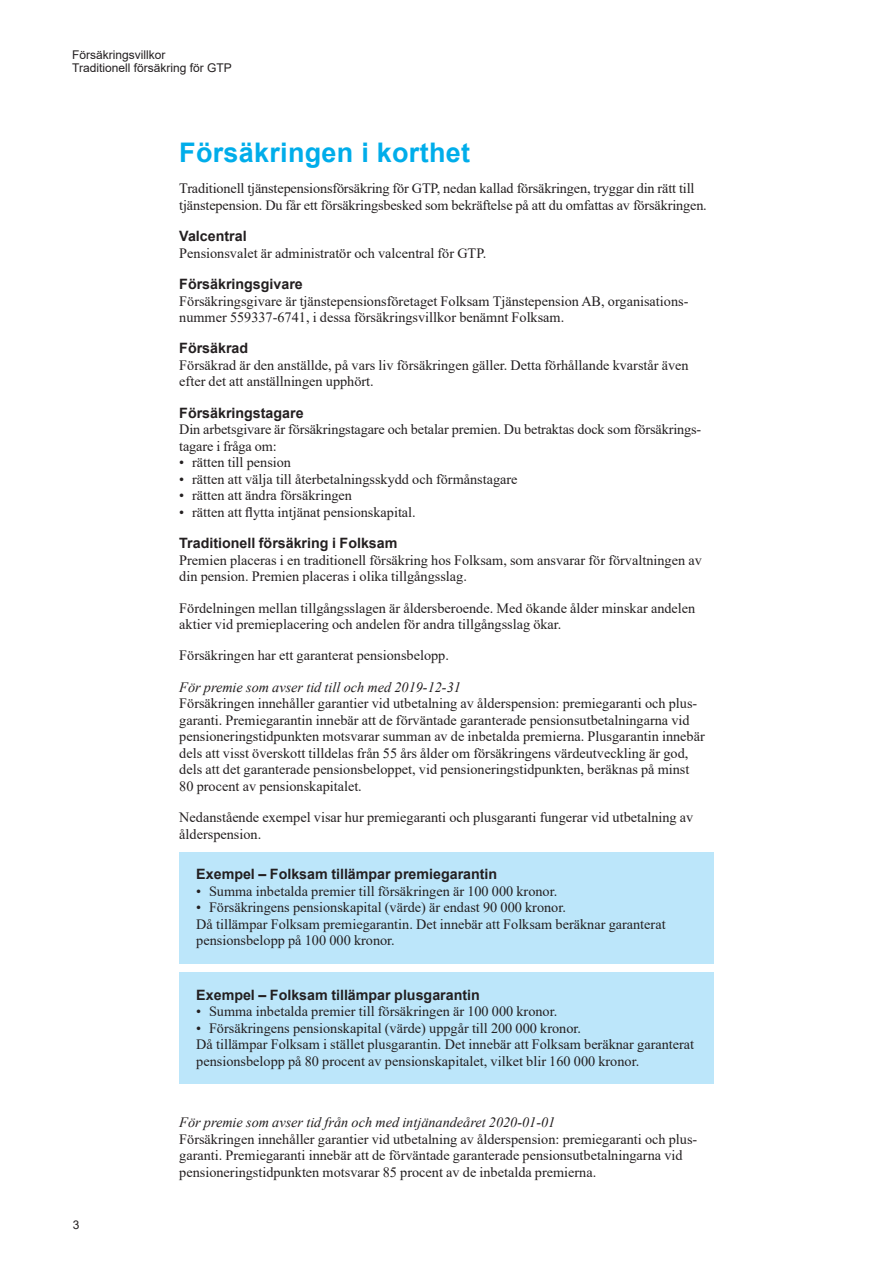
<style>
.page{position:relative;width:893px;height:1263px;background:#fff}
.page>*{position:absolute;margin:0;border:0;box-sizing:border-box;transform-origin:0 0}
._0_Rubrik_3_18pt_Ari{font:700 27px "Arial";letter-spacing:.01em;color:#00adea}
._0_Brödtext{font:14.25px/16.5px "Times New Roman";color:#231f20}
._0_Brödtext_nytt_sty{font:14.25px/16.5px "Times New Roman";color:#231f20}
._0_Rubrik_6_9_5pt_Ar{font:700 14.25px "Arial";color:#231f20}
._0_Rubrik_7_9_5pt__I{font:italic 14.25px "Times New Roman";color:#231f20}
.t1{font:12px/13.5px "Arial";color:#231f20}
</style>
<div class="page">
<div style="left:179px;top:852px;width:535px;height:111px;background:#bce6fa"></div>
<div style="left:179px;top:972px;width:535px;height:112px;background:#bce6fa"></div>
<p class="t1" style="left:72px;top:48px;width:161px">Försäkringsvillkor<br>Traditionell försäkring för GTP</p>
<p class="_0_Rubrik_3_18pt_Ari" style="left:179px;top:133px;width:292px">Försäkringen i korthet</p>
<p class="_0_Brödtext" style="left:179px;top:180px;width:529px">Traditionell tjänstepensionsförsäkring för GTP, nedan kallad försäkringen, tryggar din rätt till tjänstepension. Du får ett försäkringsbesked som bekräftelse på att du omfattas av försäkringen.</p>
<p class="_0_Rubrik_6_9_5pt_Ar" style="left:179px;top:226px;width:69px">Valcentral</p>
<p class="_0_Brödtext" style="left:179px;top:244px;width:308px">Pensionsvalet är administratör och valcentral för GTP.</p>
<p class="_0_Rubrik_6_9_5pt_Ar" style="left:179px;top:274px;width:125px">Försäkringsgivare</p>
<p class="_0_Brödtext" style="left:179px;top:292px;width:511px">Försäkringsgivare är tjänstepensionsföretaget Folksam Tjänstepension AB, organisations&shy;nummer 559337-6741, i dessa försäkringsvillkor benämnt Folksam.</p>
<p class="_0_Rubrik_6_9_5pt_Ar" style="left:179px;top:338px;width:70px">Försäkrad</p>
<p class="_0_Brödtext" style="left:179px;top:356px;width:511px">Försäkrad är den anställde, på vars liv försäkringen gäller. Detta förhållande kvarstår även efter det att anställningen upphört.</p>
<p class="_0_Rubrik_6_9_5pt_Ar" style="left:179px;top:403px;width:126px">Försäkringstagare</p>
<p class="_0_Brödtext" style="left:179px;top:421px;width:523px">Din arbetsgivare är försäkringstagare och betalar premien. Du betraktas dock som försäkrings&shy;tagare i fråga om:</p>
<p class="_0_Brödtext" style="left:179px;top:454px;width:113px">• rätten till pension</p>
<p class="_0_Brödtext" style="left:179px;top:470px;width:340px">• rätten att välja till återbetalningsskydd och förmånstagare</p>
<p class="_0_Brödtext" style="left:179px;top:487px;width:174px">• rätten att ändra försäkringen</p>
<p class="_0_Brödtext" style="left:179px;top:503px;width:238px">• rätten att flytta intjänat pensionskapital.</p>
<p class="_0_Rubrik_6_9_5pt_Ar" style="left:179px;top:533px;width:220px">Traditionell försäkring i Folksam</p>
<p class="_0_Brödtext" style="left:179px;top:551px;width:524px">Premien placeras i en traditionell försäkring hos Folksam, som ansvarar för förvaltningen av din pension. Premien placeras i olika tillgångsslag.</p>
<p class="_0_Brödtext_nytt_sty" style="left:179px;top:599px;width:517px">Fördelningen mellan tillgångsslagen är åldersberoende. Med ökande ålder minskar andelen aktier vid premieplacering och andelen för andra tillgångsslag ökar.</p>
<p class="_0_Brödtext_nytt_sty" style="left:179px;top:647px;width:271px">Försäkringen har ett garanterat pensionsbelopp.</p>
<p class="_0_Rubrik_7_9_5pt__I" style="left:179px;top:677px;width:283px">För premie som avser tid till och med 2019-12-31</p>
<p class="_0_Brödtext" style="left:179px;top:695px;width:527px">Försäkringen innehåller garantier vid utbetalning av ålderspension: premiegaranti och plus&shy;garanti. Premiegarantin innebär att de förväntade garanterade pensionsutbetalningarna vid pensioneringstidpunkten motsvarar summan av de inbetalda premierna. Plusgarantin innebär dels att visst överskott tilldelas från 55 års ålder om försäkringens värdeutveckling är god, dels att det garanterade pensionsbeloppet, vid pensioneringstidpunkten, beräknas på minst 80 procent av pensionskapitalet.</p>
<p class="_0_Brödtext_nytt_sty" style="left:179px;top:809px;width:516px">Nedanstående exempel visar hur premiegaranti och plusgaranti fungerar vid utbetalning av ålderspension.</p>
<p class="_0_Rubrik_6_9_5pt_Ar" style="left:196px;top:864px;width:302px">Exempel – Folksam tillämpar premiegarantin</p>
<p class="_0_Brödtext" style="left:196px;top:882px;width:362px">• Summa inbetalda premier till försäkringen är 100 000 kronor.</p>
<p class="_0_Brödtext" style="left:196px;top:899px;width:371px">• Försäkringens pensionskapital (värde) är endast 90 000 kronor.</p>
<p class="_0_Brödtext" style="left:196px;top:915px;width:471px">Då tillämpar Folksam premiegarantin. Det innebär att Folksam beräknar garanterat pensionsbelopp på 100 000 kronor.</p>
<p class="_0_Rubrik_6_9_5pt_Ar" style="left:196px;top:985px;width:285px">Exempel – Folksam tillämpar plusgarantin</p>
<p class="_0_Brödtext" style="left:196px;top:1003px;width:362px">• Summa inbetalda premier till försäkringen är 100 000 kronor.</p>
<p class="_0_Brödtext" style="left:196px;top:1019px;width:386px">• Försäkringens pensionskapital (värde) uppgår till 200 000 kronor.</p>
<p class="_0_Brödtext" style="left:196px;top:1036px;width:499px">Då tillämpar Folksam i stället plusgarantin. Det innebär att Folksam beräknar garanterat pensionsbelopp på 80 procent av pensionskapitalet, vilket blir 160 000 kronor.</p>
<p class="t1" style="left:73px;top:1218px;width:8px">3</p>
<p class="_0_Rubrik_7_9_5pt__I" style="left:179px;top:1113px;width:378px">För premie som avser tid från och med intjänandeåret 2020-01-01</p>
<p class="_0_Brödtext" style="left:179px;top:1130px;width:519px">Försäkringen innehåller garantier vid utbetalning av ålderspension: premiegaranti och plus&shy;garanti. Premiegaranti innebär att de förväntade garanterade pensionsutbetalningarna vid pensioneringstidpunkten motsvarar 85 procent av de inbetalda premierna.</p>
</div>
